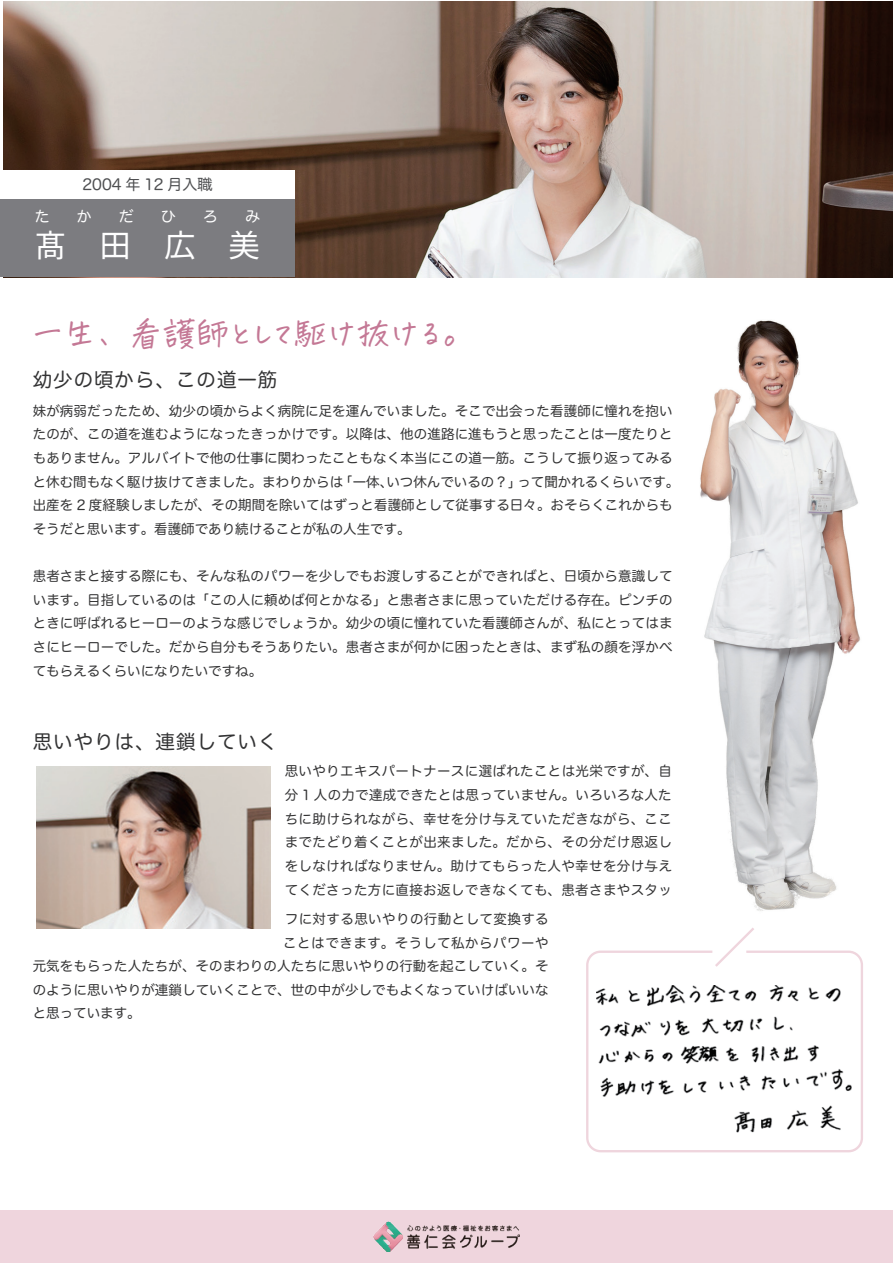
<style>
.page{position:relative;width:893px;height:1263px;background:#fff}
.page>*{position:absolute;margin:0;border:0;box-sizing:border-box;transform-origin:0 0}
.t1{font:33px "hanatotyoutyo";color:#c47895}
.t2{font:31.5px "Noto Sans CJ Kjp";color:#fff}
.t3{font:19.5px "Hira Maru Pro W4";letter-spacing:.05em;color:#333334}
.t4{font:15px "Hira Maru Pro W4";color:#4e4f51}
.t5{font:15px "Hira Maru Pro W4";color:#fff}
.t6{font:13.5px/23.7px "Hira Maru Pro W4";letter-spacing:.01em;color:#333334;text-align:justify}
.t7{font:13.5px "Hira Maru Pro W4";letter-spacing:.03em;color:#333334}
.t8{font:13.5px "Hira Maru Pro W4";letter-spacing:.04em;color:#333334}
</style>
<div class="page">
<div style="left:0;top:1210px;width:893px;height:53px;background:#efd5dd"></div>
<img style="left:3px;top:1px;width:890px;height:277px">
<img style="left:700px;top:320px;width:161px;height:591px">
<div style="left:586px;top:950px;width:277px;height:202px;border:2px solid #efd5dd;border-radius:13px"></div>
<svg style="left:712px;top:928px;width:45px;height:39px"></svg>
<img style="left:596px;top:986px;width:255px;height:147px">
<img style="left:373px;top:1221px;width:146px;height:31px">
<div style="left:0;top:199px;width:295px;height:77px;background:#7c7c80"></div>
<div style="left:0;top:170px;width:295px;height:29px;background:#fff"></div>
<img style="left:37px;top:767px;width:234px;height:162px">
<p class="t4" style="left:83px;top:171px;width:131px">2004 年 12 月入職</p>
<p class="t5" style="left:35px;top:203px;width:16px">た</p>
<p class="t5" style="left:77px;top:203px;width:16px">か</p>
<p class="t5" style="left:119px;top:203px;width:16px">だ</p>
<p class="t5" style="left:161px;top:203px;width:16px">ひ</p>
<p class="t5" style="left:203px;top:203px;width:16px">ろ</p>
<p class="t5" style="left:245px;top:203px;width:16px">み</p>
<h2 class="t2" style="left:35px;top:228px;width:227px">髙田広美</h2>
<h1 class="t1" style="left:31px;top:312px;width:433px">一生、看護師として駆け抜ける。</h1>
<h3 class="t3" style="left:33px;top:363px;width:246px">幼少の頃から、この道一筋</h3>
<p class="t6" style="left:33px;top:398px;width:641px">妹が病弱だったため、幼少の頃からよく病院に足を運んでいました。そこで出会った看護師に憧れを抱い</p>
<p class="t6" style="left:33px;top:422px;width:641px">たのが、この道を進むようになったきっかけです。以降は、他の進路に進もうと思ったことは一度たりと</p>
<p class="t6" style="left:33px;top:445px;width:641px">もありません。アルバイトで他の仕事に関わったこともなく本当にこの道一筋。こうして振り返ってみる</p>
<p class="t6" style="left:517px;top:469px;width:163px">って聞かれるくらいです。</p>
<p class="t6" style="left:339px;top:469px;width:55px">「一体、</p>
<p class="t6" style="left:33px;top:469px;width:641px;text-align:left">と休む間もなく駆け抜けてきました。まわりからは<br>出産を 2 度経験しましたが、その期間を除いてはずっと看護師として従事する日々。おそらくこれからもそうだと思います。看護師であり続けることが私の人生です。</p>
<p class="t6" style="left:33px;top:563px;width:641px">患者さまと接する際にも、そんな私のパワーを少しでもお渡しすることができればと、日頃から意識しています。目指しているのは「この人に頼めば何とかなる」と患者さまに思っていただける存在。ピンチのときに呼ばれるヒーローのような感じでしょうか。幼少の頃に憧れていた看護師さんが、私にとってはまさにヒーローでした。だから自分もそうありたい。患者さまが何かに困ったときは、まず私の顔を浮かべてもらえるくらいになりたいですね。</p>
<p class="t6" style="left:386px;top:469px;width:136px">いつ休んでいるの？」</p>
<h3 class="t3" style="left:33px;top:725px;width:246px">思いやりは、連鎖していく</h3>
<p class="t6" style="left:285px;top:759px;width:389px">思いやりエキスパートナースに選ばれたことは光栄ですが、自分 1 人の力で達成できたとは思っていません。いろいろな人たちに助けられながら、幸せを分け与えていただきながら、ここまでたどり着くことが出来ました。だから、その分だけ恩返しをしなければなりません。助けてもらった人や幸せを分け与えてくださった方に直接お返しできなくても、患者さまやスタッ</p>
<p class="t7" style="left:285px;top:907px;width:266px">フに対する思いやりの行動として変換する</p>
<p class="t8" style="left:283px;top:931px;width:267px">ことはできます。そうして私からパワーや</p>
<p class="t6" style="left:33px;top:953px;width:517px">元気をもらった人たちが、そのまわりの人たちに思いやりの行動を起こしていく。そ</p>
<p class="t6" style="left:33px;top:977px;width:517px">のように思いやりが連鎖していくことで、世の中が少しでもよくなっていけばいいな</p>
<p class="t6" style="left:33px;top:1001px;width:109px">と思っています。</p>
</div>
